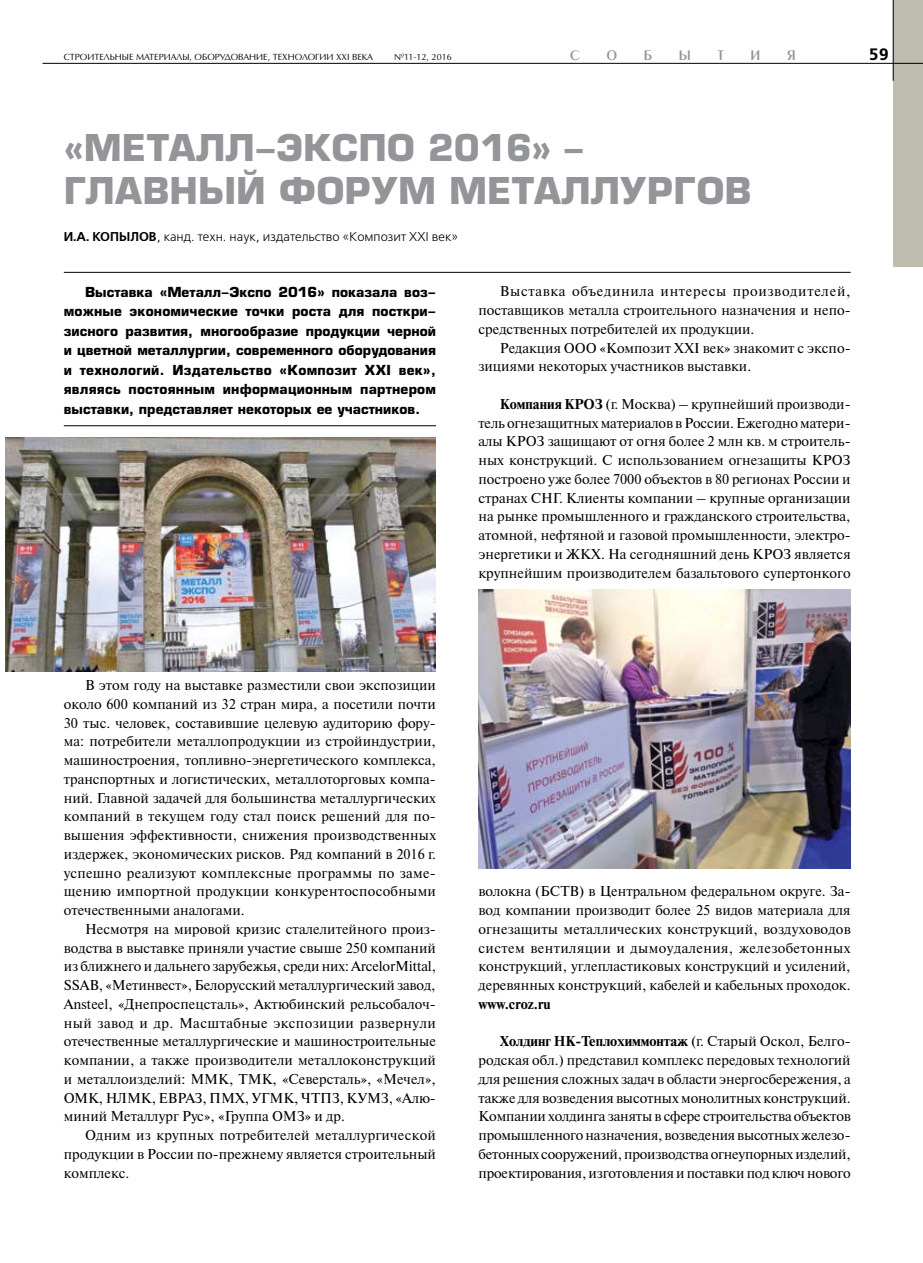
<style>
.page{position:relative;width:923px;height:1263px;background:#fff}
.page>*{position:absolute;margin:0;border:0;box-sizing:border-box;transform-origin:0 0}
.t1{font:700 36px/43.2px "Europe";color:#939598}
.t2{font:700 16.5px "Free Set C";color:#000}
.t3{font:14.55px "Penta Demi";color:#939598}
.t4{font:14.25px/18.8px "Newton C";color:#000;text-align:justify}
.t5{font:700 14.25px "Newton C";color:#000}
.t6{font:700 13.5px/19.5px "Europe";color:#000;text-align:justify}
.t7{font:12.75px "Free Set C";color:#000}
.t8{font:9px "AG Opus";color:#000}
.s1{font-weight:700}
</style>
<div class="page">
<div style="left:893px;top:0;width:30px;height:267px;background:#bdbcaf"></div>
<hr style="left:64px;top:272px;width:786px;height:1px;background:#000">
<hr style="left:64px;top:425px;width:372px;height:1px;background:#000">
<img style="left:5px;top:437px;width:431px;height:234px">
<img style="left:479px;top:590px;width:371px;height:279px">
<hr style="left:893px;top:0;width:1px;height:81px;background:#000">
<hr style="left:43px;top:63px;width:880px;height:1px;background:#000">
<p class="t8" style="left:64px;top:51px;width:311px">СТРОИТЕЛЬНЫЕ МАТЕРИАЛЫ, ОБОРУДОВАНИЕ, ТЕХНОЛОГИИ XXI ВЕКА</p>
<p class="t8" style="left:394px;top:51px;width:59px">№11-12, 2016</p>
<p class="t3" style="left:570px;top:48px;width:33px">события</p>
<p class="t2" style="left:868px;top:45px;width:20px">59</p>
<h1 class="t1" style="left:64px;top:126px;width:689px">«МЕТАЛЛ-ЭКСПО 2016» –<br>ГЛАВНЫЙ ФОРУМ МЕТАЛЛУРГОВ</h1>
<p class="t7" style="left:64px;top:229px;width:395px"><span class="s1">И.А. КОПЫЛОВ</span>, канд. техн. наук, издательство «Композит XXI век»</p>
<p class="t6" style="left:64px;top:282px;width:374px;text-indent:21px">Выставка «Металл-Экспо 2016» показала воз&shy;можные экономические точки роста для посткри&shy;зисного развития, многообразие продукции черной и цветной металлургии, современного оборудования и технологий. Издательство «Композит XXI век», являясь постоянным информационным партнером выставки, представляет некоторых ее участников.</p>
<p class="t4" style="left:64px;top:676px;width:374px;text-indent:21px">В этом году на выставке разместили свои экспозиции около 600 компаний из 32 стран мира, а посетили почти 30 тыс. человек, составившие целевую аудиторию фору&shy;ма: потребители металлопродукции из стройиндустрии, машиностроения, топливно-энергетического комплекса, транспортных и логистических, металлоторговых компа&shy;ний. Главной задачей для большинства металлургических компаний в текущем году стал поиск решений для по&shy;вышения эффективности, снижения производственных издержек, экономических рисков. Ряд компаний в 2016 г. успешно реализуют комплексные программы по заме&shy;щению импортной продукции конкурентоспособными отечественными аналогами.</p>
<p class="t4" style="left:64px;top:920px;width:374px;text-indent:21px">Несмотря на мировой кризис сталелитейного произ&shy;водства в выставке приняли участие свыше 250 компаний из ближнего и дальнего зарубежья, среди них: ArcelorMittal, SSAB, «Метинвест», Белорусский металлургический завод, Ansteel, «Днепроспецсталь», Актюбинский рельсобалоч&shy;ный завод и др. Масштабные экспозиции развернули отечественные металлургические и машиностроительные компании, а также производители металлоконструкций и металлоизделий: ММК, ТМК, «Северсталь», «Мечел», ОМК, НЛМК, ЕВРАЗ, ПМХ, УГМК, ЧТПЗ, КУМЗ, «Алю&shy;миний Металлург Рус», «Группа ОМЗ» и др.</p>
<p class="t4" style="left:64px;top:1126px;width:374px;text-indent:21px">Одним из крупных потребителей металлургической продукции в России по-прежнему является строительный комплекс.</p>
<p class="t4" style="left:478px;top:282px;width:373px;text-indent:21px">Выставка объединила интересы производителей, по-ставщиков металла строительного назначения и непо&shy;средственных потребителей их продукции.</p>
<p class="t4" style="left:478px;top:338px;width:374px;text-indent:21px">Редакция ООО «Композит XXI век» знакомит с экспо&shy;зициями некоторых участников выставки.</p>
<p class="t4" style="left:478px;top:395px;width:374px;text-indent:21px"><span class="s1">Компания КРОЗ</span> (г. Москва) – крупнейший производи&shy;тель огнезащитных материалов в России. Ежегодно матери&shy;алы КРОЗ защищают от огня более 2 млн кв. м строитель&shy;ных конструкций. С использованием огнезащиты КРОЗ построено уже более 7000 объектов в 80 регионах России и странах СНГ. Клиенты компании – крупные организации на рынке промышленного и гражданского строительства, атомной, нефтяной и газовой промышленности, электро&shy;энергетики и ЖКХ. На сегодняшний день КРОЗ является крупнейшим производителем базальтового супертонкого</p>
<p class="t4" style="left:478px;top:882px;width:374px">волокна (БСТВ) в Центральном федеральном округе. За&shy;вод компании производит более 25 видов материала для огнезащиты металлических конструкций, воздуховодов систем вентиляции и дымоудаления, железобетонных конструкций, углепластиковых конструкций и усилений, деревянных конструкций, кабелей и кабельных проходок.</p>
<p class="t5" style="left:478px;top:996px;width:74px">www.croz.ru</p>
<p class="t4" style="left:478px;top:1032px;width:374px;text-indent:21px"><span class="s1">Холдинг НК-Теплохиммонтаж</span> (г. Старый Оскол, Белго&shy;родская обл.) представил комплекс передовых технологий для решения сложных задач в области энергосбережения, а также для возведения высотных монолитных конструкций.<br>Компании холдинга заняты в сфере строительства объектов промышленного назначения, возведения высотных железо&shy;бетонных сооружений, производства огнеупорных изделий, проектирования, изготовления и поставки под ключ нового</p>
</div>
